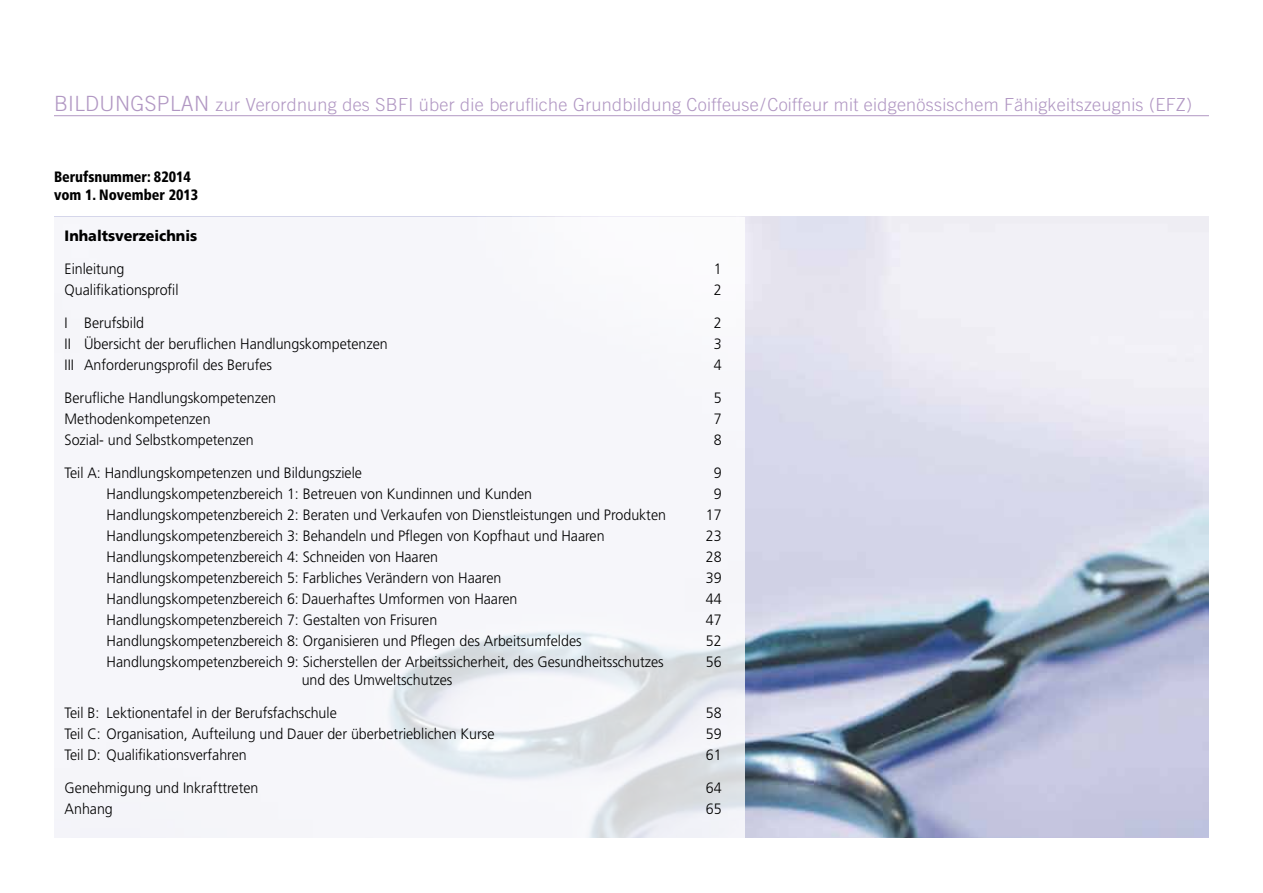
<style>
.page{position:relative;width:1263px;height:893px;background:#fff}
.page>*{position:absolute;margin:0;border:0;box-sizing:border-box;transform-origin:0 0}
.t1{font:300 18px "Trade Gothic";letter-spacing:.015em;color:#b197c3}
.t2{font:300 15px "Frutiger";color:#000;scale:.95 1}
.t3{font:900 condensed 15px/18px "Frutiger";color:#000;scale:.95 1}
.t4{font:900 15px "Frutiger";color:#000;scale:.95 1}
.s1{font-size:21px}
</style>
<div class="page">
<img style="left:744px;top:217px;width:465px;height:620px">
<svg style="left:54px;top:630px;width:690px;height:207px;fill:#f6f6fa"></svg>
<hr style="left:54px;top:115px;width:1155px;height:1px;background:#b197c3">
<p class="t1" style="left:54px;top:94px;width:1140px"><span class="s1">Bildungsplan</span> zur Verordnung des SBFI über die berufliche Grundbildung Coiffeuse/Coiffeur mit eidgenössischem Fähigkeitszeugnis (EFZ)</p>
<p class="t3" style="left:54px;top:168px;width:153px">Berufsnummer: 82014 vom 1. November 2013</p>
<p class="t4" style="left:65px;top:227px;width:141px">Inhaltsverzeichnis</p>
<p class="t2" style="left:65px;top:260px;width:65px">Einleitung</p>
<p class="t2" style="left:714px;top:260px;width:10px">1</p>
<p class="t2" style="left:65px;top:281px;width:122px">Qualifikationsprofil</p>
<p class="t2" style="left:714px;top:281px;width:10px">2</p>
<p class="t2" style="left:65px;top:314px;width:85px">I Berufsbild</p>
<p class="t2" style="left:714px;top:314px;width:10px">2</p>
<p class="t2" style="left:65px;top:335px;width:342px">II Übersicht der beruflichen Handlungskompetenzen</p>
<p class="t2" style="left:714px;top:335px;width:10px">3</p>
<p class="t2" style="left:65px;top:356px;width:220px">III Anforderungsprofil des Berufes</p>
<p class="t2" style="left:714px;top:356px;width:10px">4</p>
<p class="t2" style="left:65px;top:389px;width:224px">Berufliche Handlungskompetenzen</p>
<p class="t2" style="left:714px;top:389px;width:10px">5</p>
<p class="t2" style="left:65px;top:410px;width:155px">Methodenkompetenzen</p>
<p class="t2" style="left:714px;top:410px;width:10px">7</p>
<p class="t2" style="left:65px;top:431px;width:201px">Sozial- und Selbstkompetenzen</p>
<p class="t2" style="left:714px;top:431px;width:10px">8</p>
<p class="t2" style="left:65px;top:464px;width:314px">Teil A: Handlungskompetenzen und Bildungsziele</p>
<p class="t2" style="left:714px;top:464px;width:10px">9</p>
<p class="t2" style="left:107px;top:485px;width:449px">Handlungskompetenzbereich 1: Betreuen von Kundinnen und Kunden</p>
<p class="t2" style="left:714px;top:485px;width:10px">9</p>
<p class="t2" style="left:107px;top:506px;width:590px">Handlungskompetenzbereich 2: Beraten und Verkaufen von Dienstleistungen und Produkten</p>
<p class="t2" style="left:706px;top:506px;width:18px">17</p>
<p class="t2" style="left:107px;top:527px;width:526px">Handlungskompetenzbereich 3: Behandeln und Pflegen von Kopfhaut und Haaren</p>
<p class="t2" style="left:706px;top:527px;width:18px">23</p>
<p class="t2" style="left:107px;top:548px;width:350px">Handlungskompetenzbereich 4: Schneiden von Haaren</p>
<p class="t2" style="left:706px;top:548px;width:18px">28</p>
<p class="t2" style="left:107px;top:569px;width:417px">Handlungskompetenzbereich 5: Farbliches Verändern von Haaren</p>
<p class="t2" style="left:706px;top:569px;width:18px">39</p>
<p class="t2" style="left:107px;top:590px;width:434px">Handlungskompetenzbereich 6: Dauerhaftes Umformen von Haaren</p>
<p class="t2" style="left:706px;top:590px;width:18px">44</p>
<p class="t2" style="left:107px;top:611px;width:350px">Handlungskompetenzbereich 7: Gestalten von Frisuren</p>
<p class="t2" style="left:706px;top:611px;width:18px">47</p>
<p class="t2" style="left:107px;top:632px;width:501px">Handlungskompetenzbereich 8: Organisieren und Pflegen des Arbeitsumfeldes</p>
<p class="t2" style="left:706px;top:632px;width:18px">52</p>
<p class="t2" style="left:107px;top:653px;width:588px">Handlungskompetenzbereich 9: Sicherstellen der Arbeitssicherheit, des Gesundheitsschutzes</p>
<p class="t2" style="left:706px;top:653px;width:18px">56</p>
<p class="t2" style="left:302px;top:671px;width:160px">und des Umweltschutzes</p>
<p class="t2" style="left:65px;top:704px;width:288px">Teil B: Lektionentafel in der Berufsfachschule</p>
<p class="t2" style="left:706px;top:704px;width:18px">58</p>
<p class="t2" style="left:65px;top:725px;width:454px">Teil C: Organisation, Aufteilung und Dauer der überbetrieblichen Kurse</p>
<p class="t2" style="left:706px;top:725px;width:18px">59</p>
<p class="t2" style="left:65px;top:746px;width:193px">Teil D: Qualifikationsverfahren</p>
<p class="t2" style="left:706px;top:746px;width:18px">61</p>
<p class="t2" style="left:65px;top:779px;width:205px">Genehmigung und Inkrafttreten</p>
<p class="t2" style="left:706px;top:779px;width:18px">64</p>
<p class="t2" style="left:65px;top:800px;width:52px">Anhang</p>
<p class="t2" style="left:706px;top:800px;width:18px">65</p>
</div>
